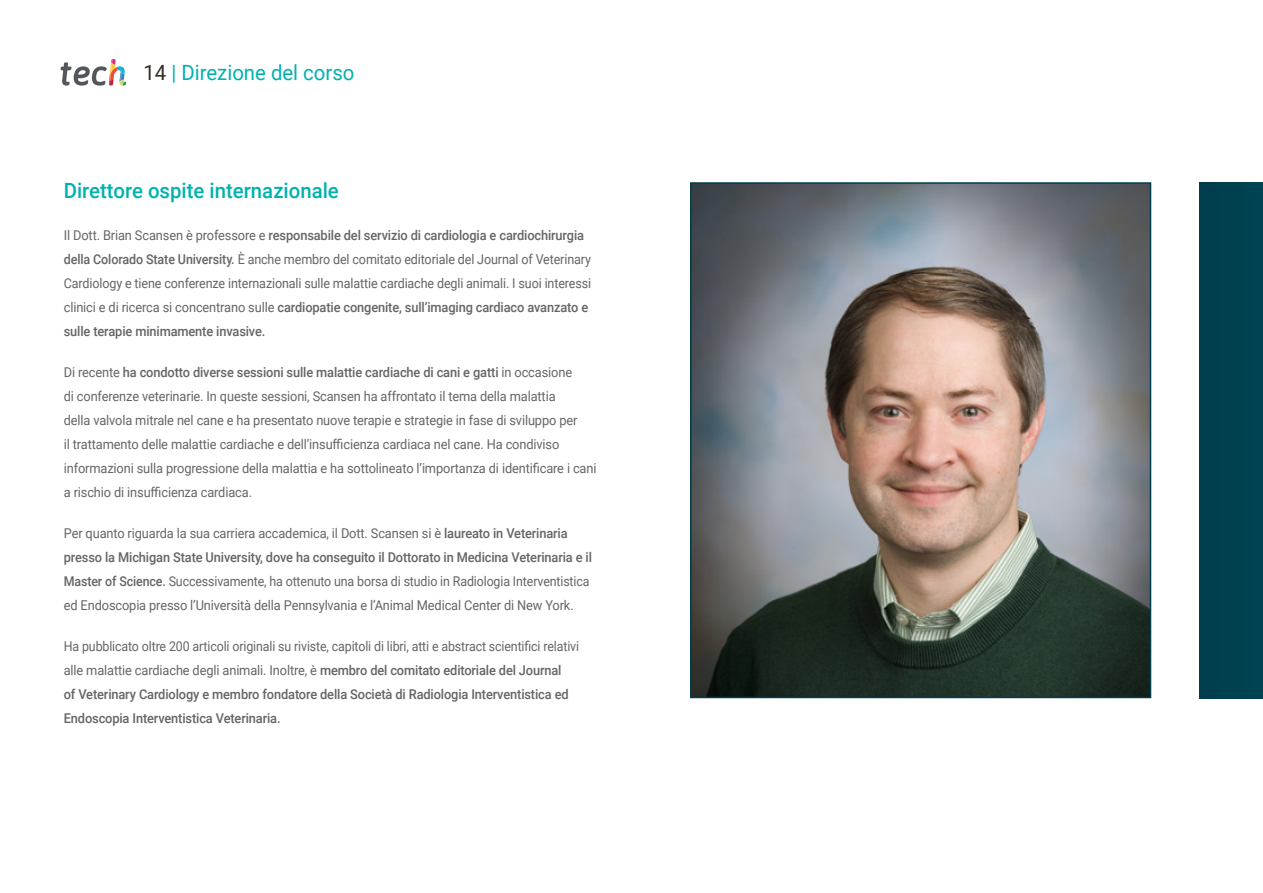
<style>
.page{position:relative;width:1263px;height:893px;background:#fff}
.page>*{position:absolute;margin:0;border:0;box-sizing:border-box;transform-origin:0 0}
.t1{font:500 21px "Roboto";color:#00b2af}
.t2{font:21px "Roboto";color:#00b2af}
.t3{font:13.5px/24px "Roboto";letter-spacing:-.01em;color:#656565;scale:.95 1}
.t4{font:500 13.5px/24px "Roboto";letter-spacing:-.01em;color:#656565;scale:.95 1}
.s1{color:#312e20}
.s2{font-weight:500}
.s3{font-weight:400}
</style>
<div class="page">
<img style="left:693px;top:185px;width:455px;height:510px">
<div style="left:690px;top:182px;width:461px;height:516px;border:2px solid #003d4c"></div>
<div style="left:1199px;top:182px;width:64px;height:516px;background:#00404f"></div>
<svg style="left:61px;top:59px;width:65px;height:27px"></svg>
<h1 class="t2" style="left:144px;top:57px;width:213px"><span class="s1">14</span> | Direzione del corso</h1>
<h1 class="t1" style="left:64px;top:176px;width:277px">Direttore ospite internazionale</h1>
<p class="t3" style="left:64px;top:222px;width:557px">Il Dott. Brian Scansen è professore e <span class="s2">responsabile del servizio di cardiologia e cardiochirurgia della Colorado State University.</span> È anche membro del comitato editoriale del Journal of Veterinary Cardiology e tiene conferenze internazionali sulle malattie cardiache degli animali. I suoi interessi clinici e di ricerca si concentrano sulle <span class="s2">cardiopatie congenite, sull’imaging cardiaco avanzato e sulle terapie minimamente invasive.</span></p>
<p class="t3" style="left:64px;top:359px;width:562px">Di recente <span class="s2">ha condotto diverse sessioni sulle malattie cardiache di cani e gatti</span> in occasione<br>di conferenze veterinarie. In queste sessioni, Scansen ha affrontato il tema della malattia<br>della valvola mitrale nel cane e ha presentato nuove terapie e strategie in fase di sviluppo per<br>il trattamento delle malattie cardiache e dell’insufficienza cardiaca nel cane. Ha condiviso informazioni sulla progressione della malattia e ha sottolineato l’importanza di identificare i cani a rischio di insufficienza cardiaca.</p>
<p class="t3" style="left:64px;top:520px;width:557px">Per quanto riguarda la sua carriera accademica, il Dott. Scansen si è <span class="s2">laureato in Veterinaria presso la Michigan State University, dove ha conseguito il Dottorato in Medicina Veterinaria e il Master of Science.</span> Successivamente, ha ottenuto una borsa di studio in Radiologia Interventistica ed Endoscopia presso l’Università della Pennsylvania e l’Animal Medical Center di New York.</p>
<p class="t4" style="left:64px;top:633px;width:544px"><span class="s3">Ha pubblicato oltre 200 articoli originali su riviste, capitoli di libri, atti e abstract scientifici relativi alle malattie cardiache degli animali. Inoltre, è</span> membro del comitato editoriale del Journal<br>of Veterinary Cardiology e membro fondatore della Società di Radiologia Interventistica ed Endoscopia Interventistica Veterinaria.</p>
</div>
